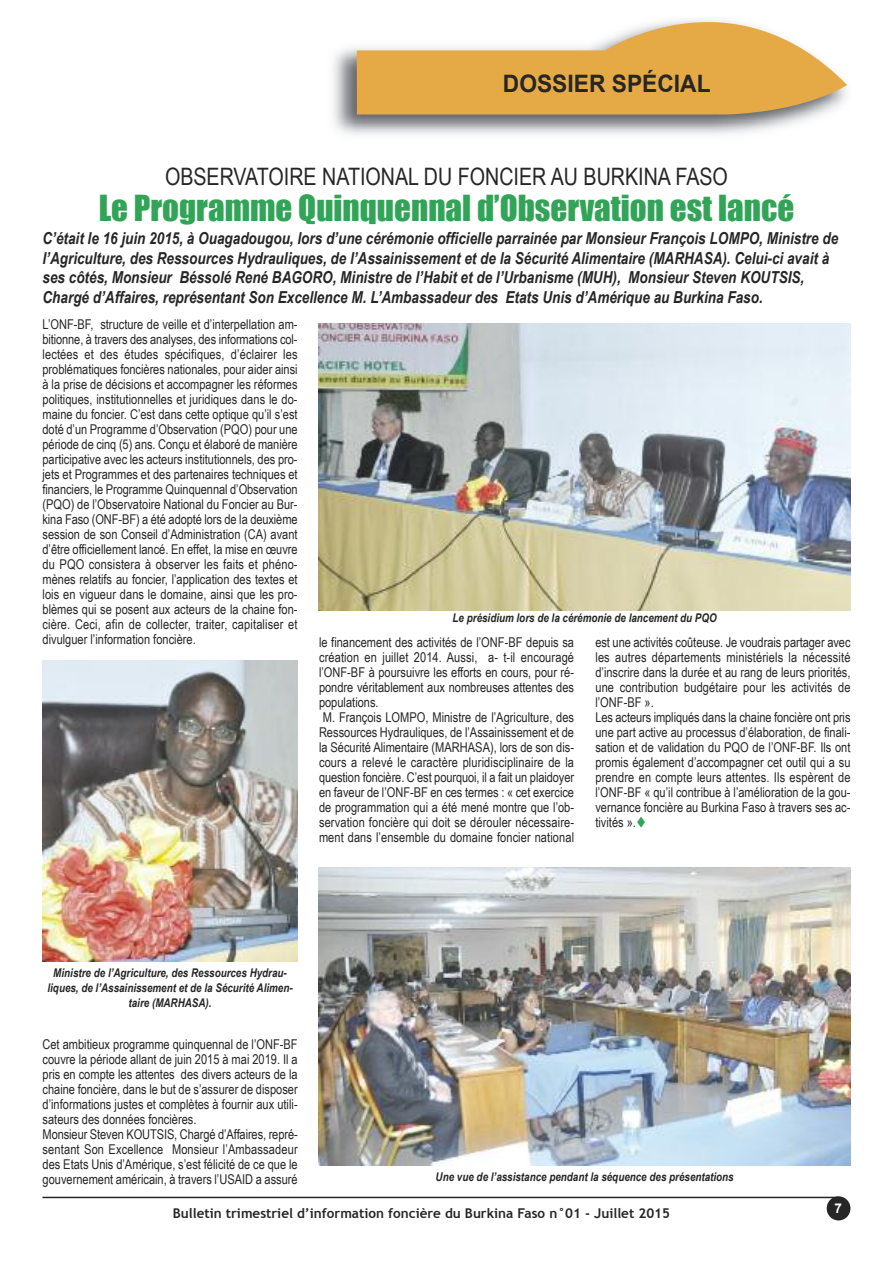
<style>
.page{position:relative;width:893px;height:1263px;background:#fff}
.page>*{position:absolute;margin:0;border:0;box-sizing:border-box;transform-origin:0 0}
.t1{font:33px "Impact";color:#32a457}
.t2{font:24px "Arial Narrow";color:#272627}
.t3{font:700 24px "Arial";color:#272627;scale:.95 1}
.t4{font:italic 700 16.5px/19.5px "Arial Narrow";color:#272627}
.t5{font:13.5px/15px "Arial Narrow";color:#272627}
.t6{font:700 13.5px "Trebuchet MS";color:#272627}
.t7{font:700 13.5px "Arial";color:#fff}
.t8{font:italic 700 12px/15px "Arial Narrow";color:#272627;text-align:center}
.s1{color:#32a457}
</style>
<div class="page">
<img style="left:333px;top:48px;width:487px;height:87px">
<svg style="left:357px;top:19px;width:490px;height:96px;fill:#e5a945"></svg>
<div style="left:827px;top:1196px;width:23px;height:24px;background:#272627;border-radius:50%"></div>
<hr style="left:43px;top:1197px;width:795px;height:1px;background:#272627">
<img style="left:43px;top:661px;width:255px;height:301px">
<img style="left:319px;top:323px;width:531px;height:288px">
<img style="left:319px;top:867px;width:531px;height:298px">
<h2 class="t3" style="left:503px;top:70px;width:220px">DOSSIER SPÉCIAL</h2>
<h2 class="t2" style="left:165px;top:162px;width:564px">OBSERVATOIRE NATIONAL DU FONCIER AU BURKINA FASO</h2>
<h1 class="t1" style="left:99px;top:188px;width:697px">Le Programme Quinquennal d’Observation est lancé</h1>
<p class="t4" style="left:43px;top:228px;width:797px">C’était le 16 juin 2015, à Ouagadougou, lors d’une cérémonie officielle parrainée par Monsieur François LOMPO, Ministre de l’Agriculture, des Ressources Hydrauliques, de l’Assainissement et de la Sécurité Alimentaire (MARHASA). Celui-ci avait à ses côtés, Monsieur Béssolé René BAGORO, Ministre de l’Habit et de l’Urbanisme (MUH), Monsieur Steven KOUTSIS, Chargé d’Affaires, représentant Son Excellence M. L’Ambassadeur des Etats Unis d’Amérique au Burkina Faso.</p>
<p class="t5" style="left:43px;top:316px;width:257px;text-align:justify">L’ONF-BF, structure de veille et d’interpellation am&shy;bitionne, à travers des analyses, des informations col&shy;lectées et des études spécifiques, d’éclairer les problématiques foncières nationales, pour aider ainsi à la prise de décisions et accompagner les réformes politiques, institutionnelles et juridiques dans le do&shy;maine du foncier. C’est dans cette optique qu’il s’est doté d’un Programme d’Observation (PQO) pour une période de cinq (5) ans. Conçu et élaboré de manière participative avec les acteurs institutionnels, des pro&shy;jets et Programmes et des partenaires techniques et financiers, le Programme Quinquennal d’Observation (PQO) de l’Observatoire National du Foncier au Bur&shy;kina Faso (ONF-BF) a été adopté lors de la deuxième session de son Conseil d’Administration (CA) avant d’être officiellement lancé. En effet, la mise en œuvre du PQO consistera à observer les faits et phéno&shy;mènes relatifs au foncier, l’application des textes et lois en vigueur dans le domaine, ainsi que les pro&shy;blèmes qui se posent aux acteurs de la chaine fon&shy;cière. Ceci, afin de collecter, traiter, capitaliser et divulguer l’information foncière.</p>
<p class="t8" style="left:453px;top:610px;width:266px">Le présidium lors de la cérémonie de lancement du PQO</p>
<p class="t5" style="left:319px;top:634px;width:257px">le financement des activités de l’ONF-BF depuis sa création en juillet 2014. Aussi, a- t-il encouragé l’ONF-BF à poursuivre les efforts en cours, pour ré&shy;pondre véritablement aux nombreuses attentes des populations.<br>M. François LOMPO, Ministre de l’Agriculture, des Ressources Hydrauliques, de l’Assainissement et de la Sécurité Alimentaire (MARHASA), lors de son dis&shy;cours a relevé le caractère pluridisciplinaire de la question foncière. C’est pourquoi, il a fait un plaidoyer en faveur de l’ONF-BF en ces termes : « cet exercice de programmation qui a été mené montre que l’ob&shy;servation foncière qui doit se dérouler nécessaire&shy;ment dans l’ensemble du domaine foncier national</p>
<p class="t5" style="left:595px;top:634px;width:257px">est une activités coûteuse. Je voudrais partager avec les autres départements ministériels la nécessité d’inscrire dans la durée et au rang de leurs priorités, une contribution budgétaire pour les activités de l’ONF-BF ».<br>Les acteurs impliqués dans la chaine foncière ont pris une part active au processus d’élaboration, de finali&shy;sation et de validation du PQO de l’ONF-BF. Ils ont promis également d’accompagner cet outil qui a su prendre en compte leurs attentes. Ils espèrent de l’ONF-BF « qu’il contribue à l’amélioration de la gou&shy;vernance foncière au Burkina Faso à travers ses ac&shy;tivités ».<span class="s1">▼</span></p>
<p class="t8" style="left:48px;top:965px;width:246px">Ministre de l’Agriculture, des Ressources Hydrau&shy;liques, de l’Assainissement et de la Sécurité Alimen&shy;taire (MARHASA).</p>
<p class="t5" style="left:43px;top:1036px;width:257px">Cet ambitieux programme quinquennal de l’ONF-BF couvre la période allant de juin 2015 à mai 2019. Il a pris en compte les attentes des divers acteurs de la chaine foncière, dans le but de s’assurer de disposer d’informations justes et complètes à fournir aux utili&shy;sateurs des données foncières.<br>Monsieur Steven KOUTSIS, Chargé d’Affaires, repré&shy;sentant Son Excellence Monsieur l’Ambassadeur des Etats Unis d’Amérique, s’est félicité de ce que le gouvernement américain, à travers l’USAID a assuré</p>
<p class="t8" style="left:436px;top:1169px;width:300px">Une vue de l’assistance pendant la séquence des présentations</p>
<p class="t6" style="left:173px;top:1205px;width:499px">Bulletin trimestriel d’information foncière du Burkina Faso n°01 - Juillet 2015</p>
<p class="t7" style="left:835px;top:1200px;width:9px">7</p>
</div>
